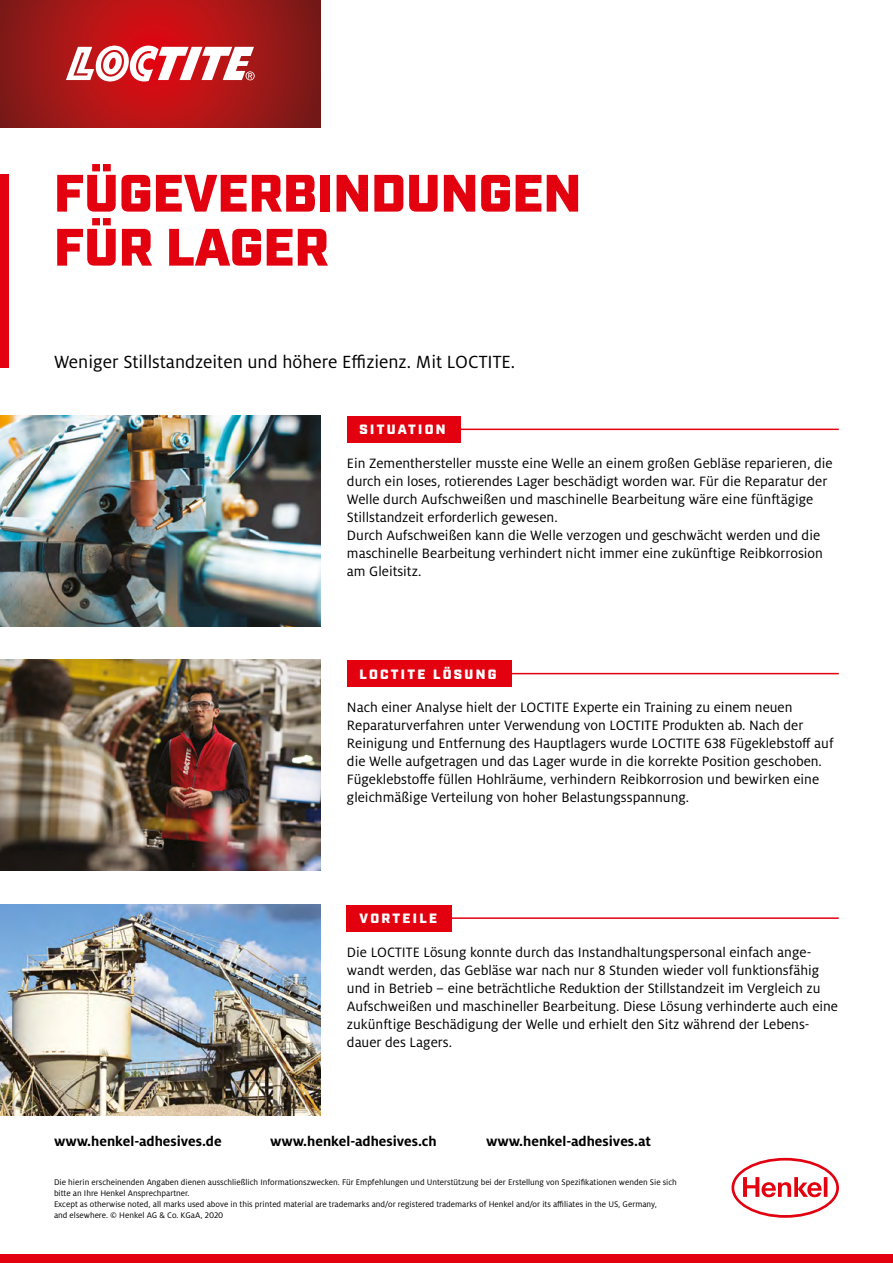
<style>
.page{position:relative;width:893px;height:1263px;background:#fff}
.page>*{position:absolute;margin:0;border:0;box-sizing:border-box;transform-origin:0 0}
.BP_Head{font:900 52.5px/54px "Industry";color:#e3000f}
.BP_Subhead{font:19.5px "Henkel Milo";color:#000}
.BP_Copy{font:15px/18px "Henkel Milo";color:#000}
.BP_Copy-2{font:700 15px "Henkel Milo";color:#000}
.BP_Copy_balken{font:900 13.5px "Industry";letter-spacing:.17em;color:#fff}
.BP_fussnote{font:9px/10.8px "Henkel Milo";color:#000}
</style>
<div class="page">
<svg style="left:0;top:0;width:321px;height:127px;background:#a41616"></svg>
<svg style="left:66px;top:46px;width:189px;height:35px"></svg>
<svg style="left:731px;top:1158px;width:108px;height:60px"></svg>
<div style="left:0;top:1254px;width:893px;height:9px;background:#e3000f"></div>
<img style="left:0;top:415px;width:321px;height:212px">
<img style="left:0;top:660px;width:321px;height:211px">
<img style="left:0;top:904px;width:321px;height:211px">
<div style="left:0;top:175px;width:9px;height:193px;background:#e3000f"></div>
<hr style="left:379px;top:917px;width:460px;height:2px;background:#e3000f">
<hr style="left:379px;top:673px;width:460px;height:1px;background:#e3000f">
<hr style="left:379px;top:429px;width:460px;height:1px;background:#e3000f">
<div style="left:347px;top:416px;width:113px;height:27px;background:#e3000f"></div>
<div style="left:347px;top:660px;width:164px;height:27px;background:#e3000f"></div>
<div style="left:347px;top:905px;width:105px;height:26px;background:#e3000f"></div>
<p class="BP_Head" style="left:54px;top:169px;width:529px">FÜGEVERBINDUNGEN<br>FÜR LAGER</p>
<p class="BP_Subhead" style="left:54px;top:351px;width:463px">Weniger Stillstandzeiten und höhere Effizienz. Mit LOCTITE.</p>
<p class="BP_Copy_balken" style="left:360px;top:421px;width:87px">SITUATION</p>
<p class="BP_Copy" style="left:347px;top:454px;width:487px">Ein Zementhersteller musste eine Welle an einem großen Gebläse reparieren, die durch ein loses, rotierendes Lager beschädigt worden war. Für die Reparatur der Welle durch Aufschweißen und maschinelle Bearbeitung wäre eine fünftägige Stillstandzeit erforderlich gewesen.</p>
<p class="BP_Copy" style="left:347px;top:526px;width:477px">Durch Aufschweißen kann die Welle verzogen und geschwächt werden und die maschinelle Bearbeitung verhindert nicht immer eine zukünftige Reibkorrosion am Gleitsitz.</p>
<p class="BP_Copy_balken" style="left:360px;top:666px;width:138px">LOCTITE LÖSUNG</p>
<p class="BP_Copy" style="left:347px;top:699px;width:488px">Nach einer Analyse hielt der LOCTITE Experte ein Training zu einem neuen Reparaturverfahren unter Verwendung von LOCTITE Produkten ab. Nach der Reinigung und Entfernung des Hauptlagers wurde LOCTITE 638 Fügeklebstoff auf die Welle aufgetragen und das Lager wurde in die korrekte Position geschoben.<br>Fügeklebstoffe füllen Hohlräume, verhindern Reibkorrosion und bewirken eine gleichmäßige Verteilung von hoher Belastungsspannung.</p>
<p class="BP_Copy_balken" style="left:360px;top:910px;width:79px">VORTEILE</p>
<p class="BP_Copy" style="left:347px;top:943px;width:493px">Die LOCTITE Lösung konnte durch das Instandhaltungspersonal einfach ange&shy;wandt werden, das Gebläse war nach nur 8 Stunden wieder voll funktionsfähig und in Betrieb – eine beträchtliche Reduktion der Stillstandzeit im Vergleich zu Aufschweißen und maschineller Bearbeitung. Diese Lösung verhinderte auch eine zukünftige Beschädigung der Welle und erhielt den Sitz während der Lebens&shy;dauer des Lagers.</p>
<p class="BP_Copy-2" style="left:54px;top:1132px;width:169px">www.henkel-adhesives.de</p>
<p class="BP_Copy-2" style="left:270px;top:1132px;width:168px">www.henkel-adhesives.ch</p>
<p class="BP_Copy-2" style="left:486px;top:1132px;width:167px">www.henkel-adhesives.at</p>
<p class="BP_fussnote" style="left:54px;top:1177px;width:624px">Die hierin erscheinenden Angaben dienen ausschließlich Informationszwecken. Für Empfehlungen und Unterstützung bei der Erstellung von Spezifikationen wenden Sie sich bitte an Ihre Henkel Ansprechpartner.<br>Except as otherwise noted, all marks used above in this printed material are trademarks and/or registered trademarks of Henkel and/or its affiliates in the US, Germany,<br>and elsewhere. © Henkel AG &amp; Co. KGaA, 2020</p>
</div>
